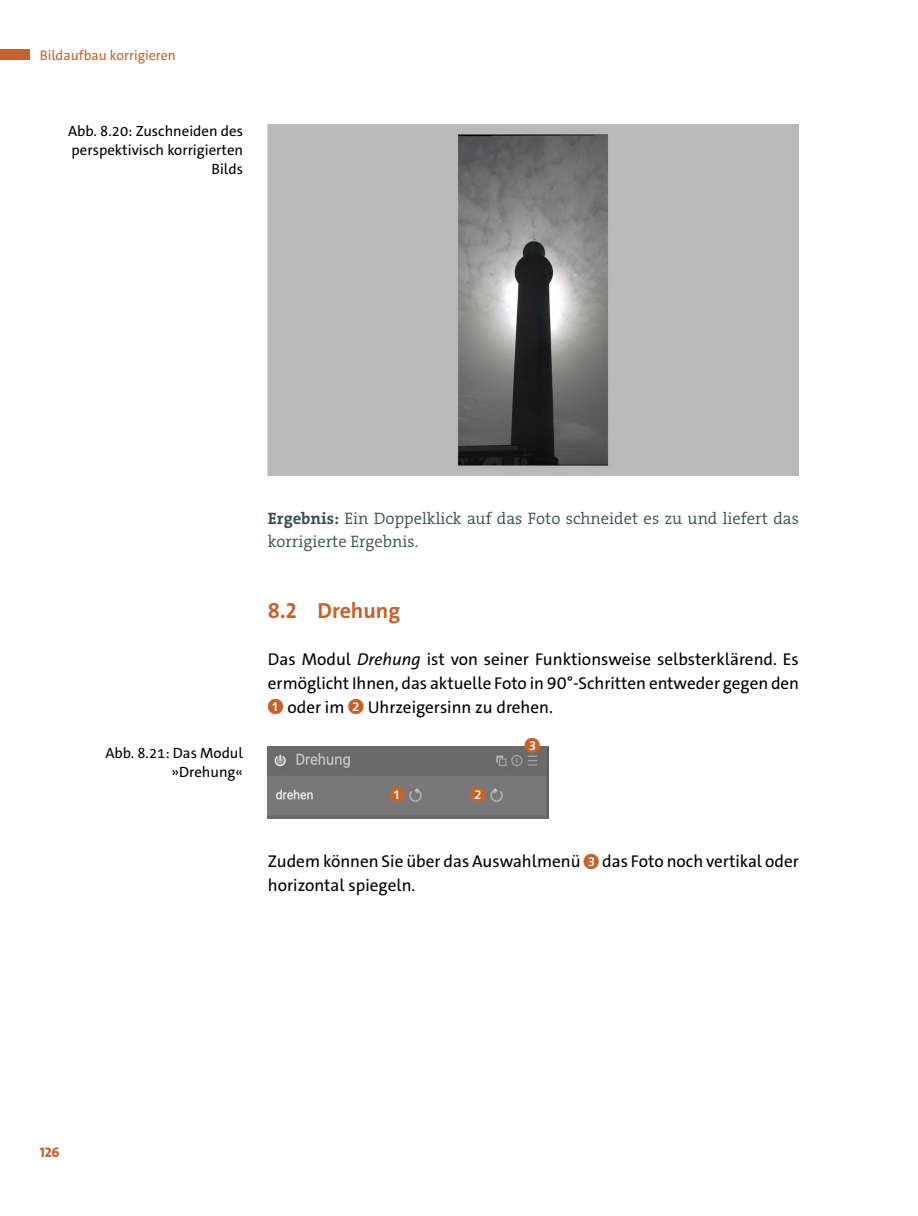
<style>
.page{position:relative;width:918px;height:1216px;background:#fff}
.page>*{position:absolute;margin:0;border:0;box-sizing:border-box;transform-origin:0 0}
.t1{font:700 21.88px "The Sans C4 s";color:#c16432}
.t2{font:17.15px/23.6px "The Sans C4 s";color:#000;text-align:justify}
.t3{font:16.62px/23.6px "The Serif HP4 Se Lig";color:#3c4e53}
.t4{font:15.75px "Galileo Press Callout";color:#c16432}
.t5{font:14.88px/19.2px "The Sans C4 s";color:#000;text-align:right}
.t6{font:14px "The Sans C4 s";color:#c16432}
.t7{font:800 14px "The Sans C4 s";color:#c16432}
.s1{font-family:"The Serif HP7 Bld"}
.s2{font-style:italic}
.s3{font-family:"Galileo Press Callout";font-size:15.75px;color:#c16432}
</style>
<div class="page">
<img style="left:268px;top:125px;width:531px;height:350px">
<img style="left:268px;top:746px;width:280px;height:72px">
<div style="left:390px;top:787px;width:14px;height:14px;background:#fff;border-radius:50%"></div>
<div style="left:471px;top:787px;width:14px;height:14px;background:#fff;border-radius:50%"></div>
<div style="left:525px;top:738px;width:14px;height:14px;background:#fff;border-radius:50%"></div>
<div style="left:0;top:50px;width:30px;height:10px;background:#c16432"></div>
<p class="t6" style="left:40px;top:47px;width:138px">Bildaufbau korrigieren</p>
<p class="t5" style="left:68px;top:121px;width:176px">Abb. 8.20: Zuschneiden des perspektivisch korrigierten<br>Bilds</p>
<p class="t5" style="left:105px;top:743px;width:139px">Abb. 8.21: Das Modul »Drehung«</p>
<p class="t3" style="left:268px;top:506px;width:532px"><span class="s1">Ergebnis:</span> Ein Doppelklick auf das Foto schneidet es zu und liefert das korrigierte Ergebnis.</p>
<p class="t1" style="left:268px;top:597px;width:134px">8.2 Drehung</p>
<p class="t2" style="left:268px;top:647px;width:533px">Das Modul <span class="s2">Drehung</span> ist von seiner Funktionsweise selbsterklärend. Es ermöglicht Ihnen, das aktuelle Foto in 90°-Schritten entweder gegen den <span class="s3">1</span> oder im <span class="s3">2</span> Uhrzeigersinn zu drehen.</p>
<p class="t4" style="left:389px;top:787px;width:17px">1</p>
<p class="t4" style="left:470px;top:787px;width:17px">2</p>
<p class="t4" style="left:524px;top:737px;width:17px">3</p>
<p class="t2" style="left:268px;top:849px;width:532px">Zudem können Sie über das Auswahlmenü <span class="s3">3</span> das Foto noch vertikal oder horizontal spiegeln.</p>
<p class="t7" style="left:40px;top:1143px;width:21px">126</p>
</div>
